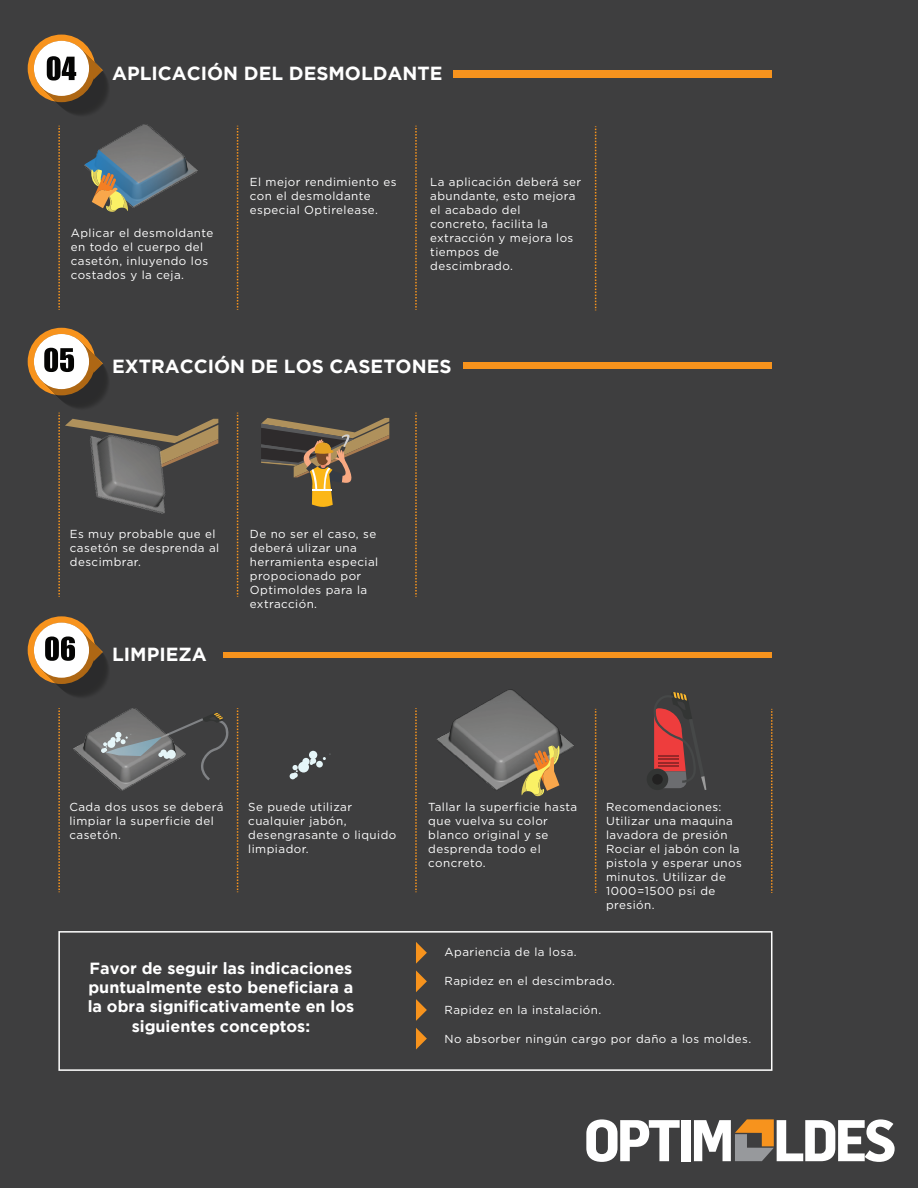
<style>
.page{position:relative;width:918px;height:1188px;background:#3e3e3f}
.page>*{position:absolute;margin:0;border:0;box-sizing:border-box;transform-origin:0 0}
.t1{font:700 18.9px "Gotham";color:#fff}
.t2{font:700 16.2px/19.4px "Gotham";color:#fff;text-align:center}
.t3{font:11.55px/14px "Gotham";letter-spacing:.04em;color:#fff}
</style>
<div class="page">
<svg style="left:586px;top:1119px;width:94px;height:43px"></svg>
<div style="left:681px;top:1120px;width:9px;height:41px;background:#fff"></div>
<svg style="left:694px;top:1119px;width:201px;height:43px"></svg>
<img style="left:84px;top:124px;width:114px;height:47px">
<img style="left:437px;top:689px;width:137px;height:101px">
<img style="left:73px;top:708px;width:69px;height:83px">
<svg style="left:416px;top:942px;width:11px;height:22px"></svg>
<svg style="left:416px;top:970px;width:11px;height:22px"></svg>
<svg style="left:416px;top:999px;width:11px;height:22px"></svg>
<svg style="left:416px;top:1028px;width:11px;height:22px"></svg>
<div style="left:647px;top:769px;width:21px;height:21px;background:#333534;border-radius:50%"></div>
<svg style="left:652px;top:692px;width:54px;height:98px"></svg>
<svg style="left:261px;top:418px;width:128px;height:89px"></svg>
<svg style="left:521px;top:746px;width:39px;height:50px"></svg>
<svg style="left:85px;top:150px;width:112px;height:62px"></svg>
<svg style="left:101px;top:713px;width:128px;height:67px"></svg>
<div style="left:298px;top:762px;width:11px;height:11px;background:#e5f5f8;border-radius:50%"></div>
<div style="left:302px;top:758px;width:8px;height:7px;background:#e5f5f8;border-radius:50%"></div>
<div style="left:309px;top:751px;width:8px;height:8px;background:#e5f5f8;border-radius:50%"></div>
<svg style="left:310px;top:758px;width:6px;height:7px"></svg>
<svg style="left:290px;top:765px;width:8px;height:14px"></svg>
<div style="left:316px;top:761px;width:7px;height:7px;background:#e5f5f8;border-radius:50%"></div>
<div style="left:28px;top:35px;width:67px;height:67px;background:#f7931d;border-radius:50%"></div>
<div style="left:54px;top:61px;width:55px;height:55px;background:#363637;border-radius:50%"></div>
<div style="left:53px;top:59px;width:55px;height:56px;background:#2e2e2f;border-radius:50%"></div>
<svg style="left:50px;top:56px;width:55px;height:56px"></svg>
<svg style="left:40px;top:46px;width:55px;height:56px"></svg>
<svg style="left:39px;top:45px;width:55px;height:56px"></svg>
<div style="left:37px;top:44px;width:55px;height:55px;background:#ae6714;border-radius:50%"></div>
<svg style="left:36px;top:42px;width:55px;height:56px"></svg>
<div style="left:34px;top:41px;width:55px;height:55px;background:#fff;border-radius:50%"></div>
<svg style="left:58px;top:126px;width:2px;height:184px"></svg>
<svg style="left:237px;top:126px;width:1px;height:184px"></svg>
<svg style="left:595px;top:126px;width:1px;height:185px"></svg>
<svg style="left:415px;top:126px;width:2px;height:184px"></svg>
<svg style="left:58px;top:708px;width:2px;height:184px"></svg>
<svg style="left:237px;top:708px;width:1px;height:184px"></svg>
<svg style="left:595px;top:709px;width:1px;height:184px"></svg>
<svg style="left:771px;top:709px;width:1px;height:184px"></svg>
<svg style="left:415px;top:708px;width:2px;height:184px"></svg>
<svg style="left:58px;top:418px;width:160px;height:179px"></svg>
<svg style="left:237px;top:413px;width:1px;height:184px"></svg>
<svg style="left:415px;top:413px;width:2px;height:184px"></svg>
<svg style="left:47px;top:56px;width:29px;height:25px"></svg>
<div style="left:28px;top:328px;width:67px;height:67px;background:#f7931d;border-radius:50%"></div>
<svg style="left:50px;top:350px;width:56px;height:56px"></svg>
<div style="left:49px;top:349px;width:55px;height:55px;background:#2b2b2c;border-radius:50%"></div>
<div style="left:47px;top:348px;width:56px;height:55px;background:#2b2b2c;border-radius:50%"></div>
<svg style="left:43px;top:343px;width:56px;height:56px"></svg>
<svg style="left:43px;top:343px;width:55px;height:55px"></svg>
<svg style="left:42px;top:342px;width:55px;height:55px"></svg>
<svg style="left:40px;top:340px;width:56px;height:56px"></svg>
<svg style="left:39px;top:339px;width:55px;height:55px"></svg>
<div style="left:37px;top:338px;width:56px;height:55px;background:#ae6714;border-radius:50%"></div>
<svg style="left:34px;top:335px;width:56px;height:55px"></svg>
<div style="left:34px;top:334px;width:55px;height:55px;background:#fff;border-radius:50%"></div>
<svg style="left:44px;top:348px;width:30px;height:24px"></svg>
<svg style="left:28px;top:616px;width:67px;height:68px"></svg>
<div style="left:34px;top:623px;width:55px;height:55px;background:#fff;border-radius:50%"></div>
<img style="left:58px;top:405px;width:141px;height:141px">
<svg style="left:45px;top:636px;width:30px;height:25px"></svg>
<div style="left:58px;top:931px;width:714px;height:140px;border:2px solid #fff"></div>
<div style="left:453px;top:71px;width:319px;height:7px;background:#f7931d"></div>
<div style="left:463px;top:362px;width:309px;height:7px;background:#f7931d"></div>
<div style="left:223px;top:652px;width:549px;height:6px;background:#f7931d"></div>
<h1 class="t1" style="left:112px;top:62px;width:332px">APLICACIÓN DEL DESMOLDANTE</h1>
<p class="t3" style="left:71px;top:226px;width:144px">Aplicar el desmoldante en todo el cuerpo del casetón, inluyendo los costados y la ceja.</p>
<p class="t3" style="left:250px;top:175px;width:148px">El mejor rendimiento es con el desmoldante especial Optirelease.</p>
<p class="t3" style="left:430px;top:175px;width:153px">La aplicación deberá ser abundante, esto mejora el acabado del<br>concreto, facilita la extracción y mejora los tiempos de descimbrado.</p>
<h1 class="t1" style="left:112px;top:355px;width:341px">EXTRACCIÓN DE LOS CASETONES</h1>
<p class="t3" style="left:70px;top:527px;width:151px">Es muy probable que el casetón se desprenda al descimbrar.</p>
<p class="t3" style="left:250px;top:527px;width:130px">De no ser el caso, se deberá ulizar una herramienta especial propocionado por<br>Optimoldes para la extracción.</p>
<h1 class="t1" style="left:112px;top:644px;width:96px">LIMPIEZA</h1>
<p class="t3" style="left:69px;top:800px;width:156px">Cada dos usos se deberá limpiar la superficie del casetón.</p>
<p class="t3" style="left:248px;top:800px;width:150px">Se puede utilizar cualquier jabón, desengrasante o liquido limpiador.</p>
<h2 class="t2" style="left:88px;top:958px;width:268px">Favor de seguir las indicaciones puntualmente esto beneficiara a la obra significativamente en los siguientes conceptos:</h2>
<p class="t3" style="left:428px;top:800px;width:151px">Tallar la superficie hasta que vuelva su color blanco original y se desprenda todo el concreto.</p>
<p class="t3" style="left:606px;top:800px;width:137px">Recomendaciones:<br>Utilizar una maquina lavadora de presión<br>Rociar el jabón con la pistola y esperar unos minutos. Utilizar de<br>1000=1500 psi de presión.</p>
<p class="t3" style="left:445px;top:945px;width:134px">Apariencia de la losa.</p>
<p class="t3" style="left:445px;top:974px;width:172px">Rapidez en el descimbrado.</p>
<p class="t3" style="left:445px;top:1003px;width:158px">Rapidez en la instalación.</p>
<p class="t3" style="left:445px;top:1031px;width:308px">No absorber ningún cargo por daño a los moldes.</p>
</div>
